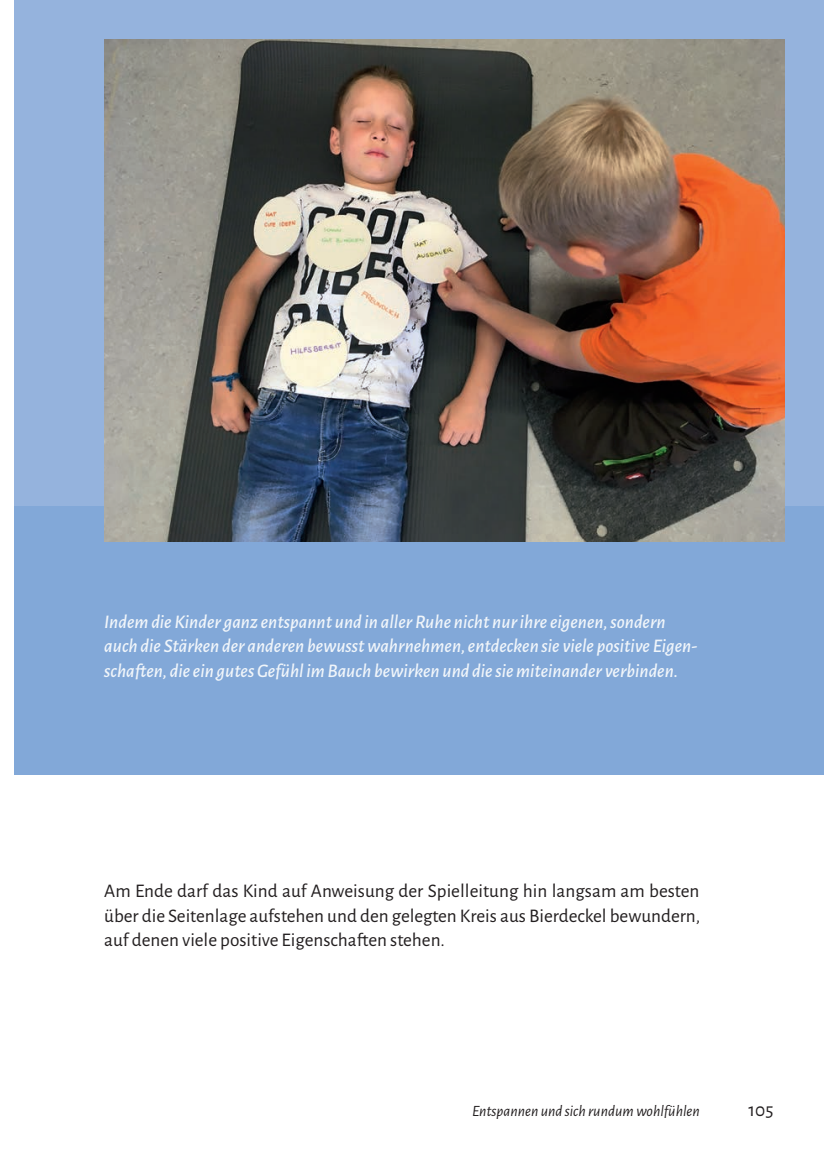
<style>
.page{position:relative;width:824px;height:1171px;background:#fff}
.page>*{position:absolute;margin:0;border:0;box-sizing:border-box;transform-origin:0 0}
.t1{font:italic 500 19.25px/24.5px "Alegreya Sans";color:#f0f5fa}
.t2{font:19.25px/24.5px "Alegreya Sans";color:#231f20;text-align:justify}
.t3{font:italic 15.75px "Alegreya Sans";color:#231f20}
</style>
<div class="page">
<div style="left:15px;top:0;width:808px;height:774px;background:#82a8d8"></div>
<div style="left:15px;top:0;width:808px;height:505px;background:#95b3dd"></div>
<img style="left:104px;top:39px;width:680px;height:503px">
<p class="t1" style="left:104px;top:608px;width:594px">Indem die Kinder ganz entspannt und in aller Ruhe nicht nur ihre eigenen, sondern auch die Stärken der anderen bewusst wahrnehmen, entdecken sie viele positive Eigen&shy;schaften, die ein gutes Gefühl im Bauch bewirken und die sie miteinander verbinden.</p>
<p class="t2" style="left:104px;top:878px;width:597px">Am Ende darf das Kind auf Anweisung der Spielleitung hin langsam am besten über die Seitenlage aufstehen und den gelegten Kreis aus Bierdeckel bewundern, auf denen viele positive Eigenschaften stehen.</p>
<p class="t3" style="left:472px;top:1100px;width:229px">Entspannen und sich rundum wohlfühlen</p>
<p class="t2" style="left:748px;top:1096px;width:26px">105</p>
</div>
